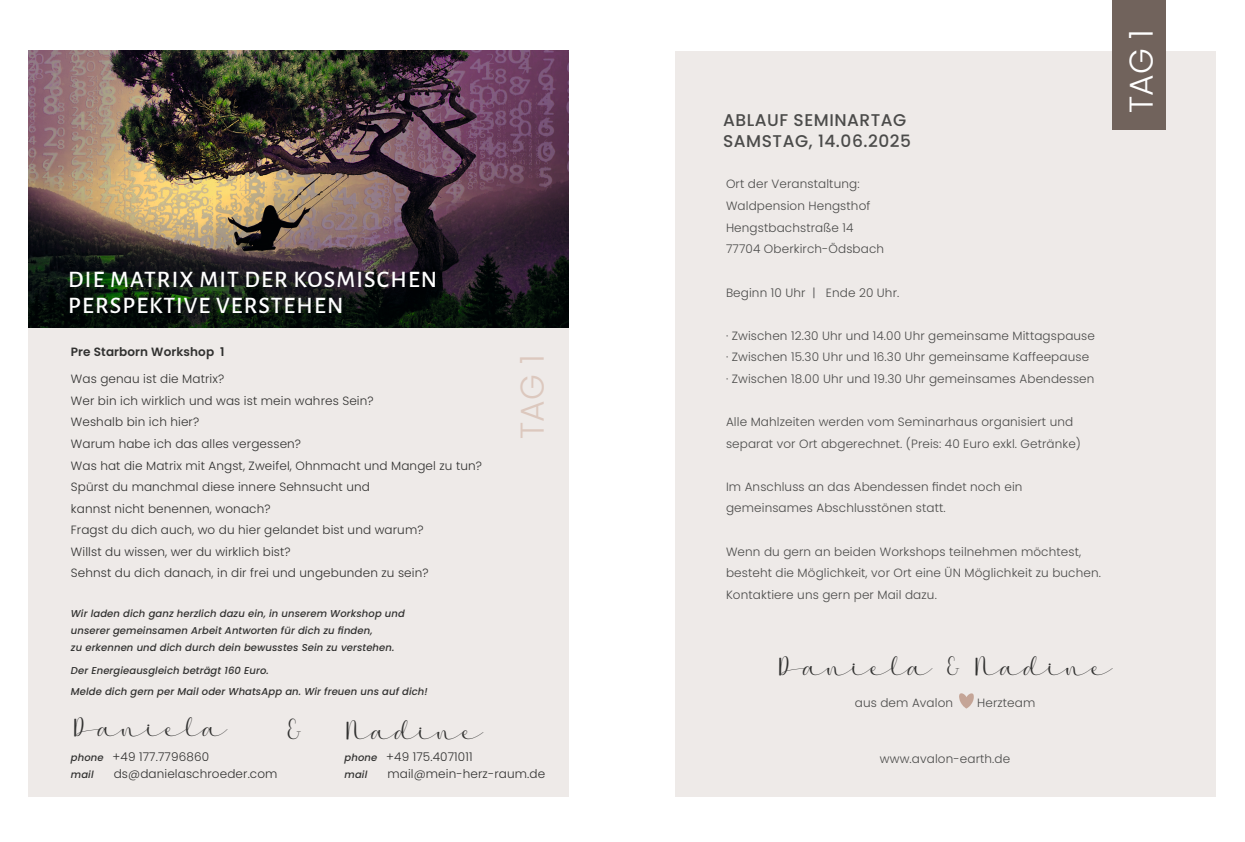
<style>
.page{position:relative;width:1245px;height:842px;background:#fff}
.page>*{position:absolute;margin:0;border:0;box-sizing:border-box;transform-origin:0 0}
.t1{font:300 33px "Poppins";color:#fff}
.t2{font:300 33px "Poppins";color:#dcc8be}
.t3{font:26.7px "Adelicia";color:#313130}
.t4{font:24.5px "Adelicia";letter-spacing:.01em;color:#313130}
.t5{font:500 23.8px/26px "Alegreya Sans";letter-spacing:.05em;color:#fff}
.t6{font:500 17px "Poppins";letter-spacing:.03em;color:#4b4b4a}
.t7{font:300 12px "Poppins";letter-spacing:.01em;color:#4b4b4a}
.t8{font:300 12px/21.6px "Poppins";letter-spacing:.01em;color:#313130}
.t9{font:600 12px "Poppins";letter-spacing:.01em;color:#313130}
.t10{font:italic 500 10px/17px "Poppins";letter-spacing:.01em;color:#313130}
.s1{font-weight:500;font-style:italic;font-size:10px}
</style>
<div class="page">
<div style="left:28px;top:274px;width:540px;height:523px;background:#eeeae8"></div>
<div style="left:675px;top:51px;width:540px;height:746px;background:#eeeae8"></div>
<img style="left:28px;top:50px;width:541px;height:277px">
<div style="left:1111px;top:0;width:54px;height:130px;background:#71635c"></div>
<svg style="left:959px;top:693px;width:15px;height:16px"></svg>
<p class="t6" style="left:723px;top:110px;width:185px">ABLAUF SEMINARTAG</p>
<p class="t6" style="left:723px;top:131px;width:189px">SAMSTAG, 14.06.2025</p>
<p class="t5" style="left:68px;top:265px;width:370px">DIE MATRIX MIT DER KOSMISCHEN<br>PERSPEKTIVE VERSTEHEN</p>
<p class="t9" style="left:71px;top:345px;width:155px">Pre Starborn Workshop 1</p>
<p class="t8" style="left:71px;top:368px;width:155px">Was genau ist die Matrix?</p>
<p class="t8" style="left:71px;top:390px;width:304px">Wer bin ich wirklich und was ist mein wahres Sein?</p>
<p class="t8" style="left:71px;top:411px;width:130px">Weshalb bin ich hier?</p>
<p class="t8" style="left:71px;top:433px;width:232px">Warum habe ich das alles vergessen?</p>
<p class="t8" style="left:71px;top:455px;width:412px">Was hat die Matrix mit Angst, Zweifel, Ohnmacht und Mangel zu tun?</p>
<p class="t8" style="left:71px;top:476px;width:300px">Spürst du manchmal diese innere Sehnsucht und kannst nicht benennen, wonach?</p>
<p class="t8" style="left:71px;top:519px;width:354px">Fragst du dich auch, wo du hier gelandet bist und warum?</p>
<p class="t8" style="left:71px;top:541px;width:221px">Willst du wissen, wer du wirklich bist?</p>
<p class="t8" style="left:71px;top:562px;width:359px">Sehnst du dich danach, in dir frei und ungebunden zu sein?</p>
<p class="t10" style="left:71px;top:605px;width:335px">Wir laden dich ganz herzlich dazu ein, in unserem Workshop und unserer gemeinsamen Arbeit Antworten für dich zu finden,<br>zu erkennen und dich durch dein bewusstes Sein zu verstehen.</p>
<p class="t10" style="left:71px;top:662px;width:199px">Der Energieausgleich beträgt 160 Euro.</p>
<p class="t10" style="left:71px;top:683px;width:358px">Melde dich gern per Mail oder WhatsApp an. Wir freuen uns auf dich!</p>
<p class="t4" style="left:73px;top:717px;width:155px">Daniela</p>
<p class="t3" style="left:286px;top:718px;width:17px">&amp;</p>
<p class="t4" style="left:345px;top:720px;width:139px">Nadine</p>
<p class="t2" style="left:513px;top:439px;width:86px;rotate:-90deg">TAG 1</p>
<p class="t7" style="left:726px;top:177px;width:135px">Ort der Veranstaltung:</p>
<p class="t7" style="left:726px;top:199px;width:146px">Waldpension Hengsthof</p>
<p class="t7" style="left:726px;top:220px;width:129px">Hengstbachstraße 14</p>
<p class="t7" style="left:726px;top:242px;width:160px">77704 Oberkirch-Ödsbach</p>
<p class="t7" style="left:726px;top:285px;width:175px">Beginn 10 Uhr | Ende 20 Uhr.</p>
<p class="t7" style="left:726px;top:329px;width:370px">· Zwischen 12.30 Uhr und 14.00 Uhr gemeinsame Mittagspause</p>
<p class="t7" style="left:726px;top:350px;width:364px">· Zwischen 15.30 Uhr und 16.30 Uhr gemeinsame Kaffeepause</p>
<p class="t7" style="left:726px;top:372px;width:370px">· Zwischen 18.00 Uhr und 19.30 Uhr gemeinsames Abendessen</p>
<p class="t7" style="left:726px;top:415px;width:349px">Alle Mahlzeiten werden vom Seminarhaus organisiert und</p>
<p class="t7" style="left:726px;top:436px;width:356px">separat vor Ort abgerechnet. (Preis: 40 Euro exkl. Getränke)</p>
<p class="t7" style="left:726px;top:480px;width:298px">Im Anschluss an das Abendessen findet noch ein</p>
<p class="t7" style="left:726px;top:501px;width:221px">gemeinsames Abschlusstönen statt.</p>
<p class="t7" style="left:726px;top:544px;width:356px">Wenn du gern an beiden Workshops teilnehmen möchtest,</p>
<p class="t7" style="left:726px;top:566px;width:376px">besteht die Möglichkeit, vor Ort eine ÜN Möglichkeit zu buchen.</p>
<p class="t7" style="left:726px;top:588px;width:212px">Kontaktiere uns gern per Mail dazu.</p>
<p class="t4" style="left:778px;top:656px;width:335px">Daniela &amp; Nadine</p>
<p class="t7" style="left:854px;top:695px;width:100px">aus dem Avalon</p>
<p class="t7" style="left:977px;top:695px;width:60px">Herzteam</p>
<p class="t8" style="left:71px;top:746px;width:140px"><span class="s1">phone</span> +49 177.7796860</p>
<p class="t7" style="left:880px;top:751px;width:132px">www.avalon-earth.de</p>
<p class="t10" style="left:71px;top:766px;width:24px">mail</p>
<p class="t8" style="left:114px;top:763px;width:165px">ds@danielaschroeder.com</p>
<p class="t8" style="left:344px;top:746px;width:129px"><span class="s1">phone</span> +49 175.4071011</p>
<p class="t10" style="left:344px;top:766px;width:24px">mail</p>
<p class="t8" style="left:387px;top:763px;width:159px">mail@mein-herz-raum.de</p>
<p class="t1" style="left:1122px;top:113px;width:86px;rotate:-90deg">TAG 1</p>
</div>
